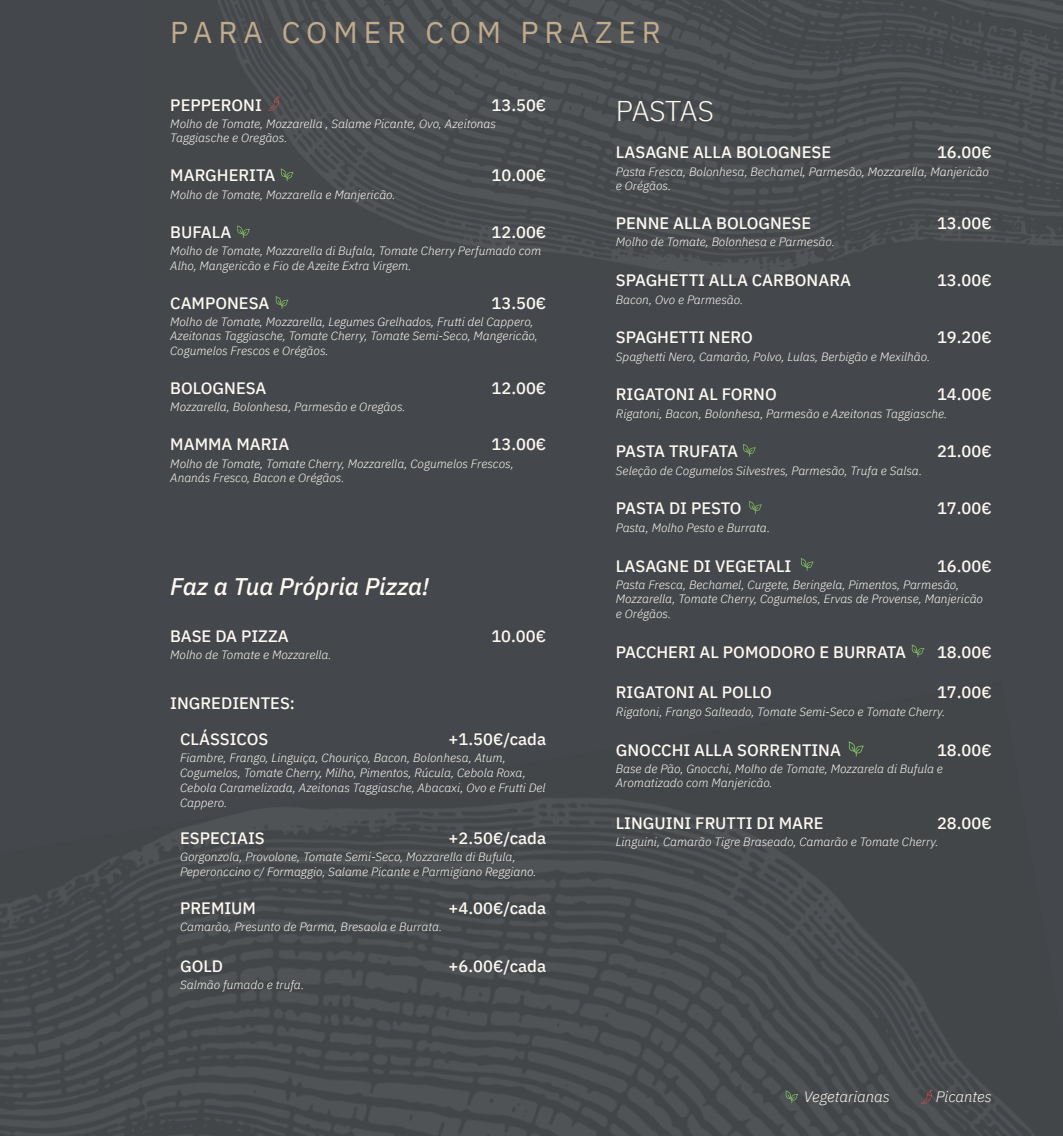
<style>
.page{position:relative;width:1063px;height:1136px;background:#fff}
.page>*{position:absolute;margin:0;border:0;box-sizing:border-box;transform-origin:0 0}
.t1{font:30px "IBM Plex Sans";letter-spacing:.2em;color:#c0ab8c}
.t2{font:300 28.5px "IBM Plex Sans";letter-spacing:-.015em;color:#fef9f1}
.t3{font:italic 500 24px "IBM Plex Sans";color:#fef9f1}
.t4{font:500 16.5px "IBM Plex Sans";color:#fef9f1}
.t5{font:500 16.5px "IBM Plex Sans";letter-spacing:-.035em;color:#fef9f1}
.t6{font:italic 300 15px "IBM Plex Sans";color:#fef9f1}
.t7{font:italic 300 12px/14.4px "IBM Plex Sans";color:#fef9f1}
</style>
<div class="page">
<div style="left:0;top:0;width:1063px;height:1135px;background:#44484c"></div>
<img style="left:432px;top:741px;width:549px;height:394px">
<img style="left:762px;top:1084px;width:271px;height:51px">
<img style="left:108px;top:807px;width:324px;height:328px">
<img style="left:0;top:868px;width:108px;height:267px">
<img style="left:217px;top:0;width:846px;height:278px">
<svg style="left:269px;top:96px;width:10px;height:15px"></svg>
<svg style="left:743px;top:444px;width:13px;height:12px"></svg>
<svg style="left:749px;top:501px;width:13px;height:12px"></svg>
<svg style="left:849px;top:741px;width:15px;height:15px"></svg>
<svg style="left:801px;top:558px;width:13px;height:12px"></svg>
<svg style="left:912px;top:644px;width:12px;height:13px"></svg>
<svg style="left:281px;top:168px;width:13px;height:13px"></svg>
<svg style="left:237px;top:225px;width:13px;height:13px"></svg>
<svg style="left:276px;top:296px;width:12px;height:13px"></svg>
<svg style="left:786px;top:1090px;width:12px;height:12px"></svg>
<svg style="left:921px;top:1089px;width:11px;height:14px"></svg>
<h1 class="t1" style="left:170px;top:9px;width:492px">PARA COMER COM PRAZER</h1>
<h3 class="t4" style="left:170px;top:92px;width:93px">PEPPERONI</h3>
<h3 class="t4" style="left:492px;top:92px;width:56px">13.50€</h3>
<p class="t7" style="left:170px;top:115px;width:327px">Molho de Tomate, Mozzarella , Salame Picante, Ovo, Azeitonas<br>Taggiasche e Oregãos.</p>
<h3 class="t4" style="left:170px;top:163px;width:107px">MARGHERITA</h3>
<h3 class="t4" style="left:492px;top:163px;width:56px">10.00€</h3>
<p class="t7" style="left:170px;top:186px;width:227px">Molho de Tomate, Mozzarella e Manjericão.</p>
<h3 class="t4" style="left:170px;top:219px;width:63px">BUFALA</h3>
<h3 class="t4" style="left:492px;top:219px;width:56px">12.00€</h3>
<p class="t7" style="left:170px;top:243px;width:372px">Molho de Tomate, Mozzarella di Bufala, Tomate Cherry Perfumado com<br>Alho, Mangericão e Fio de Azeite Extra Virgem.</p>
<h3 class="t4" style="left:170px;top:290px;width:101px">CAMPONESA</h3>
<h3 class="t4" style="left:492px;top:290px;width:56px">13.50€</h3>
<p class="t7" style="left:170px;top:313px;width:369px">Molho de Tomate, Mozzarella, Legumes Grelhados, Frutti del Cappero,<br>Azeitonas Taggiasche, Tomate Cherry, Tomate Semi-Seco, Mangericão,<br>Cogumelos Frescos e Orégãos.</p>
<h3 class="t4" style="left:170px;top:375px;width:98px">BOLOGNESA</h3>
<h3 class="t4" style="left:492px;top:375px;width:56px">12.00€</h3>
<p class="t7" style="left:170px;top:399px;width:237px">Mozzarella, Bolonhesa, Parmesão e Oregãos.</p>
<h3 class="t4" style="left:170px;top:431px;width:120px">MAMMA MARIA</h3>
<h3 class="t4" style="left:492px;top:431px;width:56px">13.00€</h3>
<p class="t7" style="left:170px;top:455px;width:345px">Molho de Tomate, Tomate Cherry, Mozzarella, Cogumelos Frescos,<br>Ananás Fresco, Bacon e Orégãos.</p>
<h3 class="t3" style="left:170px;top:567px;width:260px">Faz a Tua Própria Pizza!</h3>
<h3 class="t4" style="left:170px;top:623px;width:120px">BASE DA PIZZA</h3>
<h3 class="t4" style="left:491px;top:623px;width:56px">10.00€</h3>
<p class="t7" style="left:170px;top:647px;width:163px">Molho de Tomate e Mozzarella.</p>
<h3 class="t4" style="left:170px;top:690px;width:126px">INGREDIENTES:</h3>
<h3 class="t4" style="left:180px;top:726px;width:90px">CLÁSSICOS</h3>
<h3 class="t4" style="left:449px;top:726px;width:99px">+1.50€/cada</h3>
<p class="t7" style="left:180px;top:749px;width:367px;line-height:14.9px">Fiambre, Frango, Linguiça, Chouriço, Bacon, Bolonhesa, Atum, Cogumelos, Tomate Cherry, Milho, Pimentos, Rúcula, Cebola Roxa, Cebola Caramelizada, Azeitonas Taggiasche, Abacaxi, Ovo e Frutti Del Cappero.</p>
<h3 class="t4" style="left:180px;top:824px;width:86px">ESPECIAIS</h3>
<h3 class="t4" style="left:449px;top:824px;width:99px">+2.50€/cada</h3>
<p class="t7" style="left:180px;top:848px;width:358px">Gorgonzola, Provolone, Tomate Semi-Seco, Mozzarella di Bufula,<br>Peperonccino c/ Formaggio, Salame Picante e Parmigiano Reggiano.</p>
<h3 class="t4" style="left:180px;top:894px;width:77px">PREMIUM</h3>
<h3 class="t4" style="left:449px;top:894px;width:99px">+4.00€/cada</h3>
<p class="t7" style="left:180px;top:918px;width:264px">Camarão, Presunto de Parma, Bresaola e Burrata.</p>
<h3 class="t4" style="left:180px;top:952px;width:45px">GOLD</h3>
<h3 class="t4" style="left:449px;top:952px;width:99px">+6.00€/cada</h3>
<p class="t7" style="left:180px;top:976px;width:126px">Salmão fumado e trufa.</p>
<h2 class="t2" style="left:616px;top:89px;width:100px">PASTAS</h2>
<h3 class="t4" style="left:616px;top:139px;width:217px">LASAGNE ALLA BOLOGNESE</h3>
<h3 class="t4" style="left:937px;top:139px;width:56px">16.00€</h3>
<p class="t7" style="left:616px;top:163px;width:375px">Pasta Fresca, Bolonhesa, Bechamel, Parmesão, Mozzarella, Manjericão e Orégãos.</p>
<h3 class="t4" style="left:616px;top:210px;width:197px">PENNE ALLA BOLOGNESE</h3>
<h3 class="t4" style="left:937px;top:210px;width:56px">13.00€</h3>
<p class="t7" style="left:616px;top:234px;width:221px">Molho de Tomate, Bolonhesa e Parmesão.</p>
<h3 class="t4" style="left:616px;top:267px;width:237px">SPAGHETTI ALLA CARBONARA</h3>
<h3 class="t4" style="left:937px;top:267px;width:56px">13.00€</h3>
<p class="t7" style="left:616px;top:291px;width:129px">Bacon, Ovo e Parmesão.</p>
<h3 class="t4" style="left:616px;top:324px;width:139px">SPAGHETTI NERO</h3>
<h3 class="t4" style="left:937px;top:324px;width:56px">19.20€</h3>
<p class="t7" style="left:616px;top:348px;width:316px">Spaghetti Nero, Camarão, Polvo, Lulas, Berbigão e Mexilhão.</p>
<h3 class="t4" style="left:616px;top:381px;width:162px">RIGATONI AL FORNO</h3>
<h3 class="t4" style="left:937px;top:381px;width:56px">14.00€</h3>
<p class="t7" style="left:616px;top:405px;width:333px">Rigatoni, Bacon, Bolonhesa, Parmesão e Azeitonas Taggiasche.</p>
<h3 class="t5" style="left:616px;top:438px;width:124px">PASTA TRUFATA</h3>
<h3 class="t4" style="left:937px;top:438px;width:56px">21.00€</h3>
<p class="t7" style="left:616px;top:462px;width:308px">Seleção de Cogumelos Silvestres, Parmesão, Trufa e Salsa.</p>
<h3 class="t4" style="left:616px;top:495px;width:127px">PASTA DI PESTO</h3>
<h3 class="t4" style="left:937px;top:495px;width:56px">17.00€</h3>
<p class="t7" style="left:616px;top:519px;width:156px">Pasta, Molho Pesto e Burrata.</p>
<h3 class="t4" style="left:616px;top:552px;width:177px">LASAGNE DI VEGETALI</h3>
<h3 class="t4" style="left:937px;top:552px;width:56px">16.00€</h3>
<p class="t7" style="left:616px;top:576px;width:369px">Pasta Fresca, Bechamel, Curgete, Beringela, Pimentos, Parmesão,<br>Mozzarella, Tomate Cherry, Cogumelos, Ervas de Provense, Manjericão e Orégãos.</p>
<h3 class="t4" style="left:616px;top:639px;width:292px">PACCHERI AL POMODORO E BURRATA</h3>
<h3 class="t4" style="left:937px;top:639px;width:56px">18.00€</h3>
<h3 class="t4" style="left:616px;top:679px;width:158px">RIGATONI AL POLLO</h3>
<h3 class="t4" style="left:937px;top:679px;width:56px">17.00€</h3>
<p class="t7" style="left:616px;top:703px;width:331px">Rigatoni, Frango Salteado, Tomate Semi-Seco e Tomate Cherry.</p>
<h3 class="t4" style="left:616px;top:736px;width:227px">GNOCCHI ALLA SORRENTINA</h3>
<h3 class="t4" style="left:937px;top:736px;width:56px">18.00€</h3>
<p class="t7" style="left:616px;top:760px;width:329px">Base de Pão, Gnocchi, Molho de Tomate, Mozzarela di Bufula e<br>Aromatizado com Manjericão.</p>
<h3 class="t4" style="left:616px;top:809px;width:209px">LINGUINI FRUTTI DI MARE</h3>
<h3 class="t4" style="left:937px;top:809px;width:56px">28.00€</h3>
<p class="t7" style="left:616px;top:833px;width:324px">Linguini, Camarão Tigre Braseado, Camarão e Tomate Cherry.</p>
<p class="t6" style="left:804px;top:1085px;width:88px">Vegetarianas</p>
<p class="t6" style="left:936px;top:1085px;width:57px">Picantes</p>
</div>
